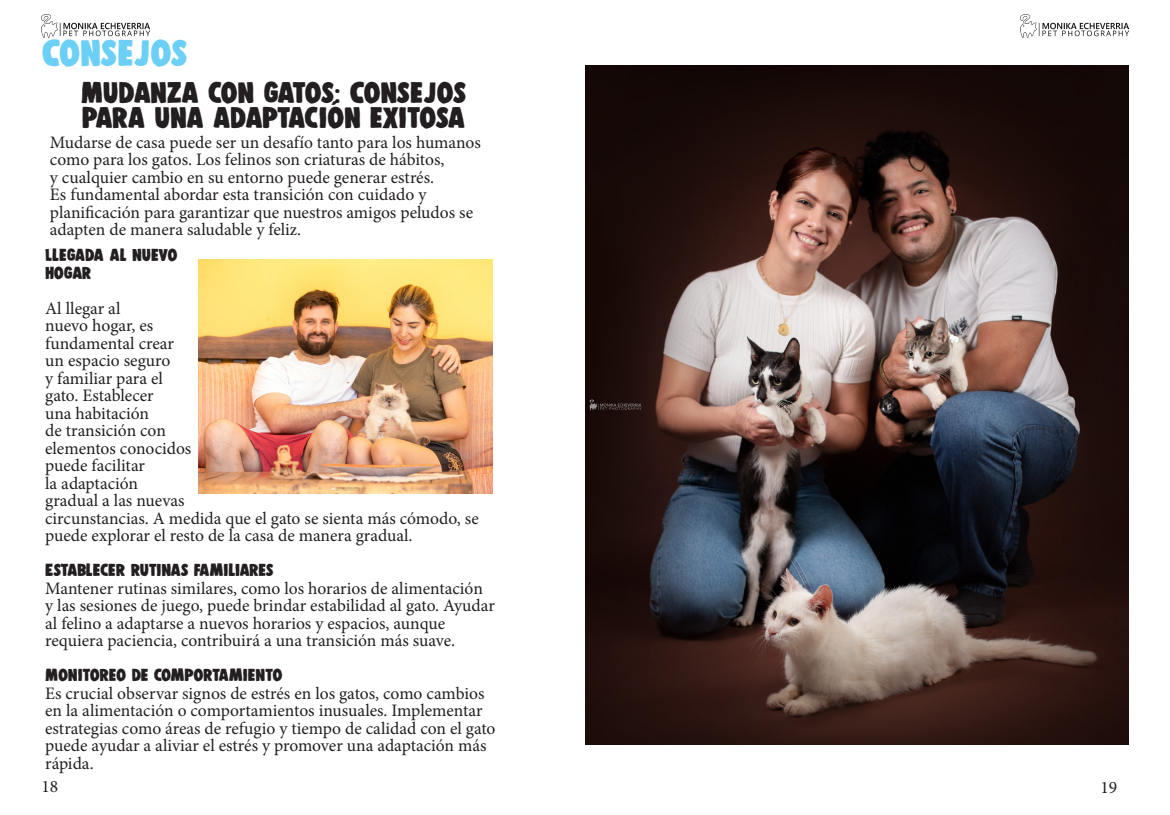
<style>
.page{position:relative;width:1170px;height:815px;background:#fff}
.page>*{position:absolute;margin:0;border:0;box-sizing:border-box;transform-origin:0 0}
.Titulo_de_capitulo{font:37.5px "DK Display Patrol";letter-spacing:-.02em;color:#6bcff6}
.t1{font:30px/25px "DK Display Patrol";letter-spacing:-.03em;color:#231f20}
.t2{font:17.5px/17.5px "Minion Pro";color:#231f20}
.t3{font:17.5px/17.5px "DK Display Patrol";letter-spacing:-.02em;color:#231f20}
</style>
<div class="page">
<img style="left:41px;top:14px;width:108px;height:24px">
<img style="left:1020px;top:14px;width:108px;height:24px">
<img style="left:199px;top:259px;width:293px;height:235px">
<img style="left:585px;top:65px;width:543px;height:679px">
<p class="Titulo_de_capitulo" style="left:41px;top:31px;width:148px">CONSEJOS</p>
<p class="t1" style="left:81px;top:80px;width:387px">MUDANZA CON GATOS: CONSEJOS<br>PARA UNA ADAPTACIÓN EXITOSA</p>
<p class="t2" style="left:50px;top:134px;width:432px">Mudarse de casa puede ser un desafío tanto para los humanos como para los gatos. Los felinos son criaturas de hábitos,<br>y cualquier cambio en su entorno puede generar estrés.<br>Es fundamental abordar esta transición con cuidado y planificación para garantizar que nuestros amigos peludos se adapten de manera saludable y feliz.</p>
<p class="t3" style="left:45px;top:246px;width:134px">LLEGADA AL NUEVO<br>HOGAR</p>
<p class="t2" style="left:45px;top:299px;width:435px">Al llegar al<br>nuevo hogar, es<br>fundamental crear<br>un espacio seguro<br>y familiar para el<br>gato. Establecer<br>una habitación<br>de transición con<br>elementos conocidos<br>puede facilitar<br>la adaptación<br>gradual a las nuevas<br>circunstancias. A medida que el gato se sienta más cómodo, se puede explorar el resto de la casa de manera gradual.</p>
<p class="t3" style="left:45px;top:561px;width:230px">ESTABLECER RUTINAS FAMILIARES</p>
<p class="t2" style="left:45px;top:579px;width:451px">Mantener rutinas similares, como los horarios de alimentación y las sesiones de juego, puede brindar estabilidad al gato. Ayudar al felino a adaptarse a nuevos horarios y espacios, aunque requiera paciencia, contribuirá a una transición más suave.</p>
<p class="t3" style="left:45px;top:666px;width:239px">MONITOREO DE COMPORTAMIENTO</p>
<p class="t2" style="left:45px;top:684px;width:452px">Es crucial observar signos de estrés en los gatos, como cambios en la alimentación o comportamientos inusuales. Implementar estrategias como áreas de refugio y tiempo de calidad con el gato puede ayudar a aliviar el estrés y promover una adaptación más rápida.</p>
<p class="t2" style="left:41px;top:778px;width:18px">18</p>
<p class="t2" style="left:1100px;top:778px;width:18px">19</p>
</div>
